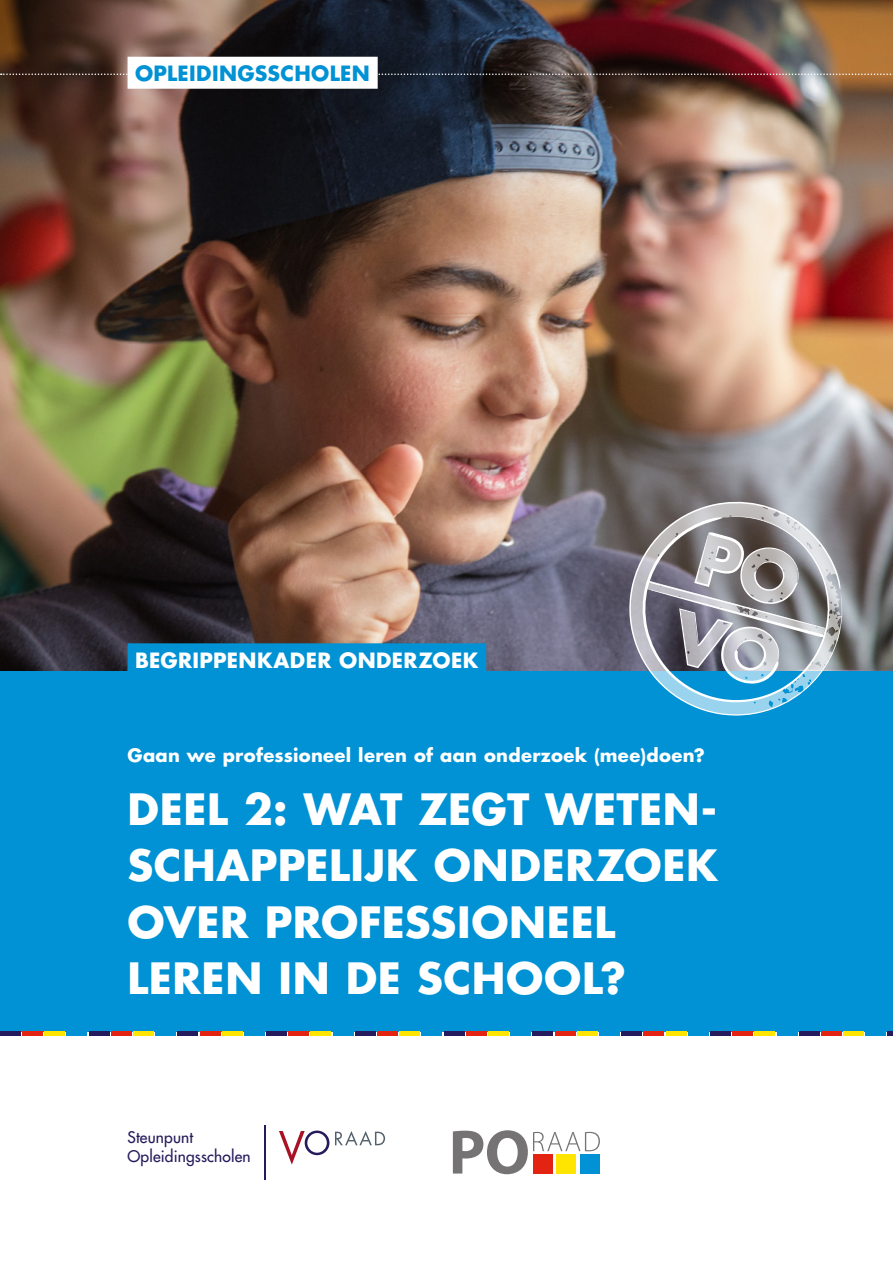
<style>
.page{position:relative;width:893px;height:1263px;background:#fff}
.page>*{position:absolute;margin:0;border:0;box-sizing:border-box;transform-origin:0 0}
.t1{font:700 42px/56.2px "Futura Std";letter-spacing:.015em;color:#fff}
.t2{font:700 20.55px "Futura Std";letter-spacing:.02em;color:#fff}
.t3{font:700 20.55px "Futura Std";letter-spacing:.02em;color:#0092d4}
.t4{font:700 18px "Futura Std";letter-spacing:.02em;color:#fff}
.t5{font:15.6px/18.9px "Futura LT";letter-spacing:.01em;color:#251b5c}
</style>
<div class="page">
<div style="left:0;top:668px;width:893px;height:363px;background:#0092d4"></div>
<svg style="left:453px;top:1130px;width:147px;height:44px"></svg>
<div style="left:533px;top:1154px;width:20px;height:20px;background:#e42413"></div>
<div style="left:556px;top:1154px;width:20px;height:20px;background:#ffe500"></div>
<div style="left:580px;top:1154px;width:20px;height:20px;background:#0092d4"></div>
<div style="left:0;top:1031px;width:21px;height:5px;background:#251b5c"></div>
<div style="left:22px;top:1031px;width:21px;height:5px;background:#e42413"></div>
<div style="left:44px;top:1031px;width:21px;height:5px;background:#ffe500"></div>
<div style="left:67px;top:1031px;width:20px;height:5px;background:#0092d4"></div>
<div style="left:710px;top:1031px;width:21px;height:5px;background:#251b5c"></div>
<div style="left:732px;top:1031px;width:21px;height:5px;background:#e42413"></div>
<div style="left:754px;top:1031px;width:21px;height:5px;background:#ffe500"></div>
<div style="left:777px;top:1031px;width:20px;height:5px;background:#0092d4"></div>
<div style="left:355px;top:1031px;width:21px;height:5px;background:#251b5c"></div>
<div style="left:377px;top:1031px;width:21px;height:5px;background:#e42413"></div>
<div style="left:399px;top:1031px;width:21px;height:5px;background:#ffe500"></div>
<div style="left:422px;top:1031px;width:20px;height:5px;background:#0092d4"></div>
<div style="left:178px;top:1031px;width:20px;height:5px;background:#251b5c"></div>
<div style="left:200px;top:1031px;width:20px;height:5px;background:#e42413"></div>
<div style="left:222px;top:1031px;width:20px;height:5px;background:#ffe500"></div>
<div style="left:244px;top:1031px;width:21px;height:5px;background:#0092d4"></div>
<svg style="left:888px;top:1031px;width:5px;height:5px"></svg>
<div style="left:533px;top:1031px;width:20px;height:5px;background:#251b5c"></div>
<div style="left:555px;top:1031px;width:20px;height:5px;background:#e42413"></div>
<div style="left:577px;top:1031px;width:20px;height:5px;background:#ffe500"></div>
<div style="left:599px;top:1031px;width:21px;height:5px;background:#0092d4"></div>
<div style="left:89px;top:1031px;width:20px;height:5px;background:#251b5c"></div>
<div style="left:111px;top:1031px;width:20px;height:5px;background:#e42413"></div>
<div style="left:133px;top:1031px;width:21px;height:5px;background:#ffe500"></div>
<div style="left:155px;top:1031px;width:21px;height:5px;background:#0092d4"></div>
<div style="left:799px;top:1031px;width:20px;height:5px;background:#251b5c"></div>
<div style="left:821px;top:1031px;width:21px;height:5px;background:#e42413"></div>
<div style="left:843px;top:1031px;width:21px;height:5px;background:#ffe500"></div>
<div style="left:865px;top:1031px;width:21px;height:5px;background:#0092d4"></div>
<div style="left:444px;top:1031px;width:20px;height:5px;background:#251b5c"></div>
<div style="left:466px;top:1031px;width:21px;height:5px;background:#e42413"></div>
<div style="left:488px;top:1031px;width:21px;height:5px;background:#ffe500"></div>
<div style="left:510px;top:1031px;width:21px;height:5px;background:#0092d4"></div>
<div style="left:266px;top:1031px;width:21px;height:5px;background:#251b5c"></div>
<div style="left:288px;top:1031px;width:21px;height:5px;background:#e42413"></div>
<div style="left:311px;top:1031px;width:20px;height:5px;background:#ffe500"></div>
<div style="left:333px;top:1031px;width:20px;height:5px;background:#0092d4"></div>
<div style="left:621px;top:1031px;width:21px;height:5px;background:#251b5c"></div>
<div style="left:644px;top:1031px;width:20px;height:5px;background:#e42413"></div>
<div style="left:666px;top:1031px;width:20px;height:5px;background:#ffe500"></div>
<div style="left:688px;top:1031px;width:20px;height:5px;background:#0092d4"></div>
<img style="left:0;top:0;width:893px;height:671px">
<svg style="left:1px;top:74px;width:892px;height:1px"></svg>
<div style="left:128px;top:643px;width:358px;height:32px;background:#0092d4"></div>
<div style="left:128px;top:57px;width:250px;height:32px;background:#fff"></div>
<svg style="left:279px;top:1130px;width:50px;height:34px"></svg>
<svg style="left:335px;top:1131px;width:50px;height:14px"></svg>
<hr style="left:264px;top:1125px;width:2px;height:54px;background:#251b5c">
<svg style="left:623px;top:503px;width:5px;height:168px"></svg>
<svg style="left:628px;top:501px;width:215px;height:215px"></svg>
<svg style="left:641px;top:516px;width:190px;height:188px"></svg>
<p class="t3" style="left:135px;top:60px;width:236px">OPLEIDINGSSCHOLEN</p>
<p class="t2" style="left:135px;top:647px;width:345px">BEGRIPPENKADER ONDERZOEK</p>
<p class="t4" style="left:128px;top:743px;width:579px">Gaan we professioneel leren of aan onderzoek (mee)doen?</p>
<p class="t1" style="left:128px;top:781px;width:592px">DEEL 2: WAT ZEGT WETEN-<br>SCHAPPELIJK ONDERZOEK<br>OVER PROFESSIONEEL<br>LEREN IN DE SCHOOL?</p>
<p class="t5" style="left:128px;top:1128px;width:125px">Steunpunt<br>Opleidingsscholen</p>
</div>
